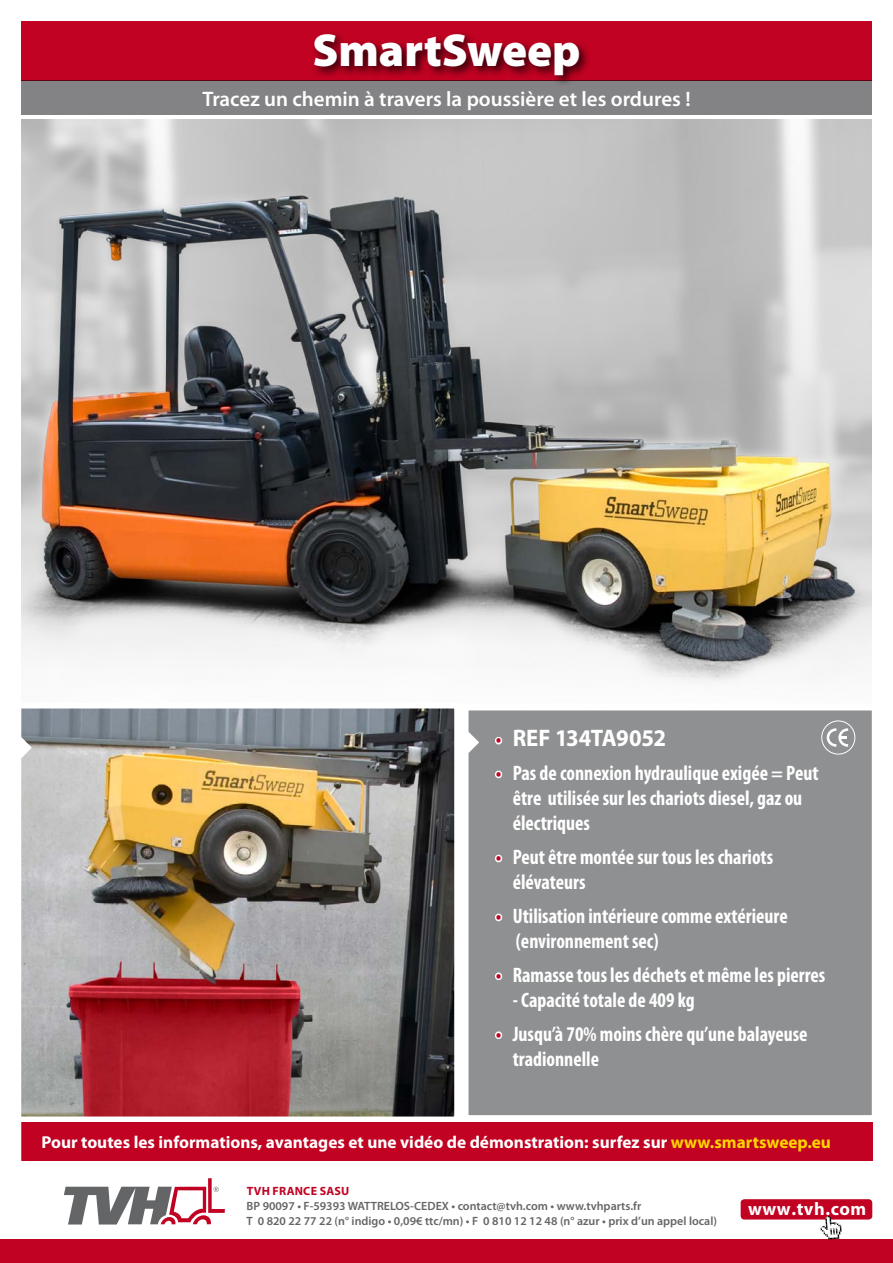
<style>
.page{position:relative;width:893px;height:1263px;background:#fff}
.page>*{position:absolute;margin:0;border:0;box-sizing:border-box;transform-origin:0 0}
.t1{font:900 46.5px "Myriad Pro";color:#fff}
.t2{font:700 24px "Myriad Pro";letter-spacing:-.015em;color:#fff;scale:.95 1}
.t3{font:700 condensed 21px/25.2px "Myriad Pro";color:#fff;scale:.95 1}
.t4{font:600 21px "Myriad Pro";color:#fff}
.t5{font:700 18.3px "Myriad Pro";letter-spacing:.03em;color:#fff}
.t6{font:700 17.25px "Myriad Pro";color:#fff}
.t7{font:600 12px/15px "Myriad Pro";color:#646567}
.t8{font:700 12px "Myriad Pro";letter-spacing:.02em;color:#c10222}
.s1{font-stretch:condensed;font-size:21px;color:#c10222}
.s2{color:#c10222}
.s3{color:#ffd400}
</style>
<div class="page">
<div style="left:0;top:1240px;width:893px;height:23px;background:#c10222"></div>
<div style="left:21px;top:21px;width:851px;height:60px;background:#c10222"></div>
<div style="left:21px;top:81px;width:851px;height:34px;background:#838385"></div>
<img style="left:21px;top:120px;width:851px;height:562px">
<img style="left:32px;top:708px;width:423px;height:409px">
<div style="left:457px;top:704px;width:421px;height:417px;background:#8f9092;border:6px solid #fff"></div>
<div style="left:0;top:1122px;width:872px;height:39px;background:#c10222"></div>
<div style="left:310px;top:30px;width:280px;height:57px;background:#000;opacity:.75"></div>
<div style="left:495px;top:737px;width:7px;height:7px;border:3px solid #fff;border-radius:50%"></div>
<div style="left:495px;top:771px;width:7px;height:7px;border:3px solid #fff;border-radius:50%"></div>
<div style="left:495px;top:855px;width:7px;height:7px;border:3px solid #fff;border-radius:50%"></div>
<div style="left:495px;top:914px;width:7px;height:7px;border:3px solid #fff;border-radius:50%"></div>
<div style="left:495px;top:972px;width:7px;height:8px;border:3px solid #fff;border-radius:50%"></div>
<div style="left:495px;top:1031px;width:7px;height:8px;border:3px solid #fff;border-radius:50%"></div>
<svg style="left:827px;top:728px;width:21px;height:19px"></svg>
<div style="left:821px;top:720px;width:34px;height:34px;border:1px solid #fff;border-radius:50%"></div>
<div style="left:741px;top:1199px;width:131px;height:20px;background:#c10222;border-radius:4px"></div>
<svg style="left:820px;top:1216px;width:21px;height:23px"></svg>
<svg style="left:64px;top:1178px;width:161px;height:46px"></svg>
<svg style="left:0;top:708px;width:32px;height:453px"></svg>
<svg style="left:457px;top:704px;width:22px;height:413px"></svg>
<h1 class="t1" style="left:312px;top:24px;width:270px">SmartSweep</h1>
<p class="t4" style="left:202px;top:86px;width:490px">Tracez un chemin à travers la poussière et les ordures !</p>
<p class="t2" style="left:496px;top:722px;width:181px"><span class="s1">•</span> REF 134TA9052</p>
<p class="t3" style="left:513px;top:760px;width:323px;text-indent:-17px"><span class="s2">•</span> Pas de connexion hydraulique exigée = Peut être utilisée sur les chariots diesel, gaz ou électriques</p>
<p class="t3" style="left:513px;top:844px;width:276px;text-indent:-17px"><span class="s2">•</span> Peut être montée sur tous les chariots élévateurs</p>
<p class="t3" style="left:516px;top:903px;width:288px;text-indent:-20px"><span class="s2">•</span> Utilisation intérieure comme extérieure (environnement sec)</p>
<p class="t3" style="left:496px;top:962px;width:348px"><span class="s2">•</span> Ramasse tous les déchets et même les pierres</p>
<p class="t3" style="left:513px;top:987px;width:193px">- Capacité totale de 409 kg</p>
<p class="t3" style="left:513px;top:1021px;width:312px;text-indent:-17px"><span class="s2">•</span> Jusqu’à 70% moins chère qu’une balayeuse tradionnelle</p>
<p class="t6" style="left:41px;top:1131px;width:791px">Pour toutes les informations, avantages et une vidéo de démonstration: surfez sur <span class="s3">www.smartsweep.eu</span></p>
<p class="t8" style="left:247px;top:1183px;width:104px">TVH France sasu</p>
<p class="t7" style="left:247px;top:1198px;width:472px">BP 90097 • F-59393 WATTRELOS-CEDEX • contact@tvh.com • www.tvhparts.fr<br>T 0 820 22 77 22 (n° indigo • 0,09€ ttc/mn) • F 0 810 12 12 48 (n° azur • prix d’un appel local)</p>
<p class="t5" style="left:748px;top:1197px;width:120px">www.tvh.com</p>
</div>
